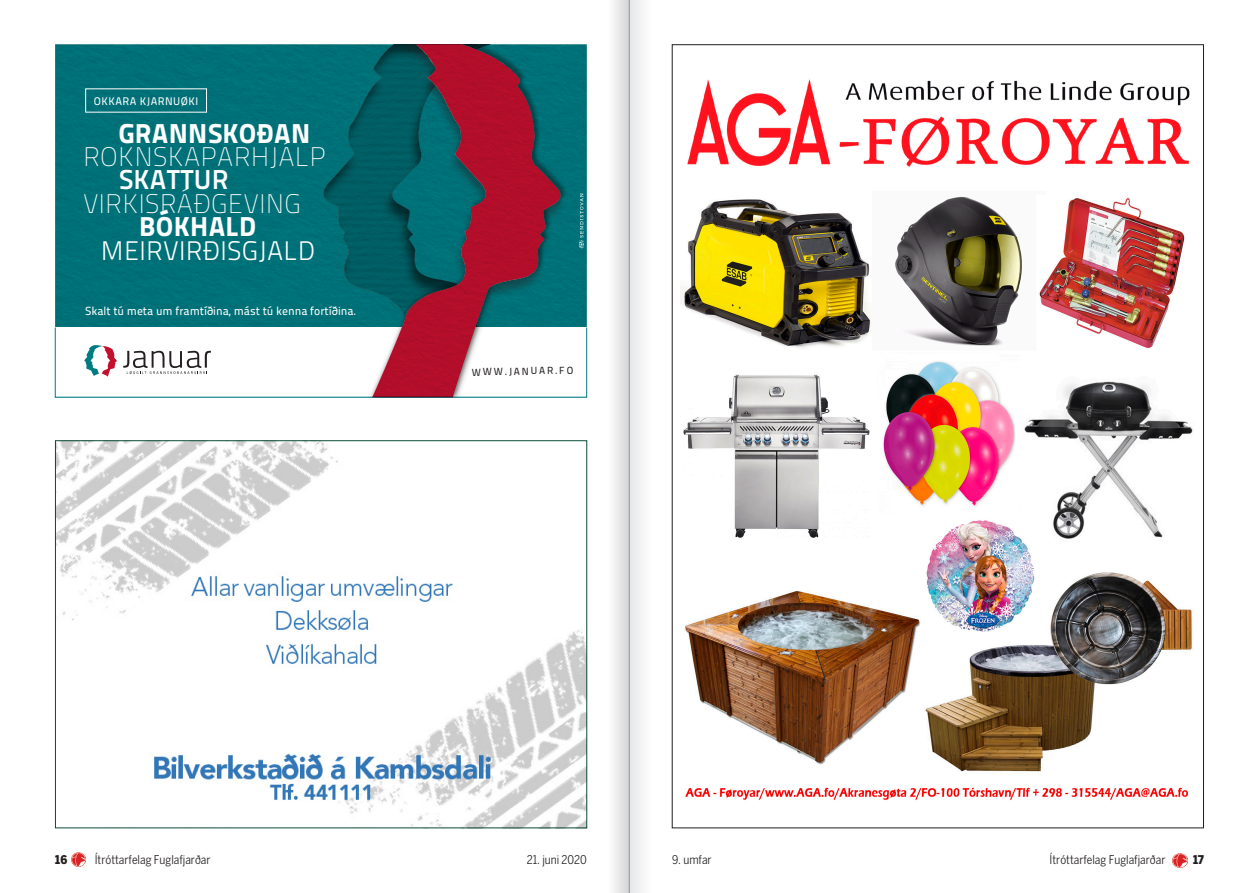
<style>
.page{position:relative;width:1259px;height:893px;background:#fff}
.page>*{position:absolute;margin:0;border:0;box-sizing:border-box;transform-origin:0 0}
.t1{font:27.3px "Titillium Maps 26 L 999 wt";letter-spacing:.01em;color:#fff}
.t2{font:27.3px "Titillium Maps 26 L 750 wt";letter-spacing:.01em;color:#fff}
.t3{font:26.85px "Titillium Maps 26 L 1 wt";letter-spacing:.01em;color:#fff}
.t4{font:26.85px "Titillium Maps 26 L 250 wt";letter-spacing:.01em;color:#fff}
.t5{font:12px "Benton Sans Cond";color:#231f20}
.t6{font:900 12px "Benton Sans Cond";color:#231f20}
.t7{font:11.7px "Titillium Maps 26 L 500 wt";color:#fff}
.t8{font:10.95px "Titillium Maps 26 L 500 wt";letter-spacing:.04em;color:#fff}
.t9{font:10.2px "Titillium Maps 26 L 500 wt";color:#231f20}
</style>
<div class="page">
<img style="left:71px;top:852px;width:15px;height:14px">
<img style="left:1172px;top:853px;width:15px;height:14px">
<img style="left:57px;top:442px;width:528px;height:384px">
<div style="left:55px;top:44px;width:532px;height:283px;background:#007078"></div>
<svg style="left:322px;top:44px;width:42px;height:283px;background:#006970"></svg>
<div style="left:364px;top:44px;width:203px;height:353px;background:#231f20;opacity:.45"></div>
<svg style="left:123px;top:351px;width:88px;height:23px"></svg>
<svg style="left:84px;top:345px;width:33px;height:32px"></svg>
<div style="left:370px;top:44px;width:197px;height:353px;background:#231f20;opacity:.41"></div>
<svg style="left:372px;top:44px;width:191px;height:353px;background:#615563"></svg>
<svg style="left:579px;top:193px;width:5px;height:55px"></svg>
<img style="left:681px;top:79px;width:512px;height:721px">
<svg style="left:613px;top:0;width:16px;height:893px"></svg>
<div style="left:629px;top:0;width:22px;height:893px;background:#eff0f1"></div>
<hr style="left:629px;top:0;width:1px;height:893px;background:#939598">
<p class="t8" style="left:94px;top:93px;width:106px">OKKARA KJARNUØKI</p>
<p class="t1" style="left:118px;top:112px;width:193px">GRANNSKOÐAN</p>
<p class="t3" style="left:83px;top:138px;width:244px">ROKNSKAPARHJÁLP</p>
<p class="t2" style="left:119px;top:159px;width:111px">SKATTUR</p>
<p class="t3" style="left:83px;top:184px;width:219px">VIRKISRÁÐGEVING</p>
<p class="t1" style="left:139px;top:205px;width:119px">BÓKHALD</p>
<p class="t4" style="left:101px;top:230px;width:216px">MEIRVIRÐISGJALD</p>
<p class="t7" style="left:85px;top:302px;width:273px">Skalt tú meta um framtíðina, mást tú kenna fortíðina.</p>
<p class="t9" style="left:471px;top:364px;width:103px;rotate:-1deg">WWW.JANUAR.FO</p>
<p class="t6" style="left:55px;top:852px;width:13px">16</p>
<p class="t5" style="left:95px;top:852px;width:117px">Ítróttarfelag Fuglafjarðar</p>
<p class="t5" style="left:527px;top:853px;width:62px">21. juni 2020</p>
<p class="t5" style="left:672px;top:853px;width:41px">9. umfar</p>
<p class="t5" style="left:1049px;top:853px;width:117px">Ítróttarfelag Fuglafjarðar</p>
<p class="t6" style="left:1193px;top:853px;width:12px">17</p>
</div>
